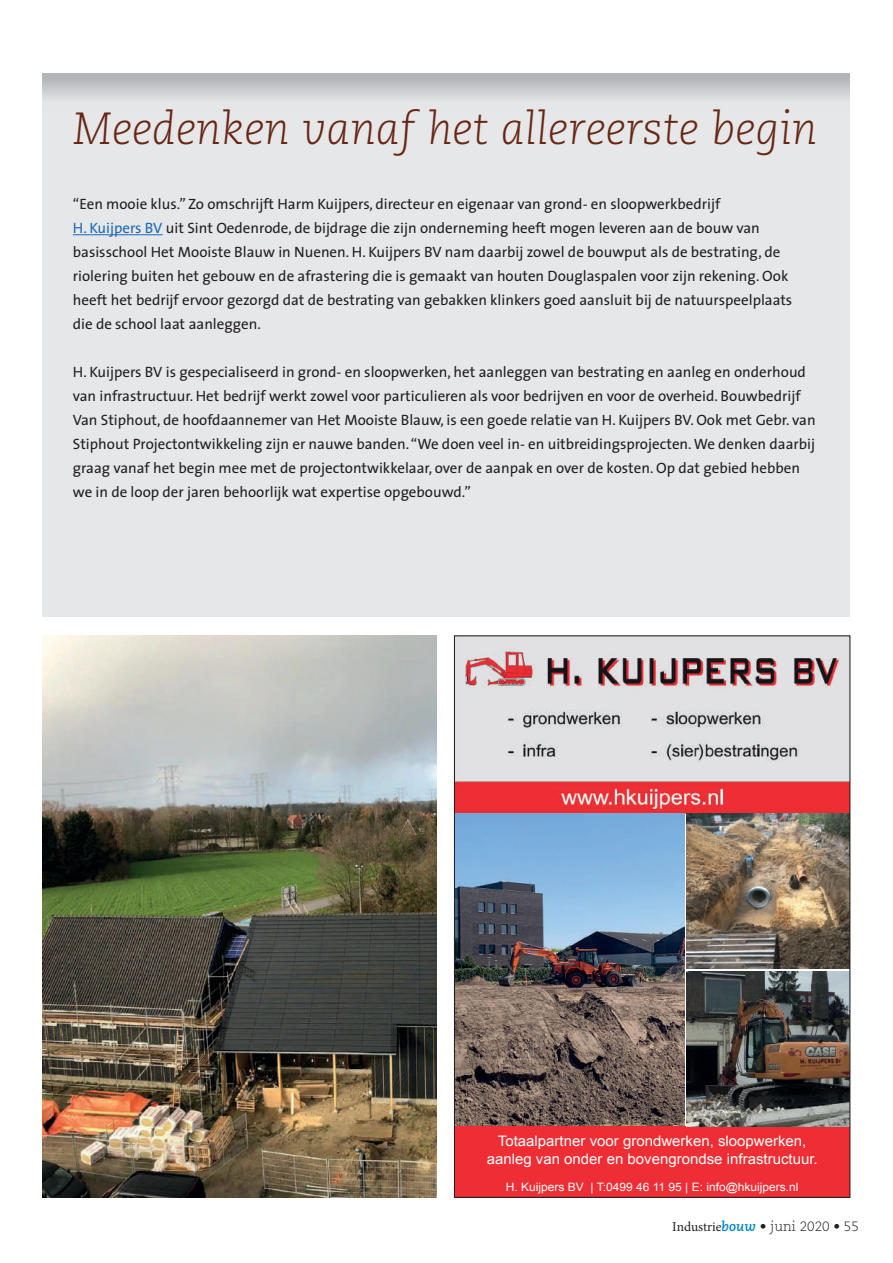
<style>
.page{position:relative;width:893px;height:1263px;background:#fff}
.page>*{position:absolute;margin:0;border:0;box-sizing:border-box;transform-origin:0 0}
.t1{font:italic 300 45px "Caecilia";color:#682613}
.t2{font:15px/24px "The Sans";color:#231f20}
.t3{font:14.4px/17.4px "Arial";color:#fff;text-align:center;scale:1.04 1}
.t4{font:300 13.5px "Caecilia";color:#231f20}
.t5{font:11.55px "Arial";color:#fff;scale:1.04 1}
.s1{color:#1b69b4}
.s2{font-family:"Minion Pro";font-weight:400}
.s3{font-weight:700;font-style:italic;color:#0089cf}
</style>
<div class="page">
<img style="left:456px;top:637px;width:392px;height:176px">
<img style="left:456px;top:813px;width:228px;height:313px">
<img style="left:686px;top:813px;width:162px;height:156px">
<div style="left:456px;top:1126px;width:392px;height:70px;background:#ee2e34"></div>
<img style="left:686px;top:971px;width:162px;height:155px">
<div style="left:43px;top:73px;width:807px;height:543px;background:#e6e7e9"></div>
<svg style="left:43px;top:73px;width:807px;height:25px;background:#c2c4c6"></svg>
<hr style="left:73px;top:234px;width:90px;height:1px;background:#1b69b4">
<img style="left:43px;top:635px;width:394px;height:563px">
<h1 class="t1" style="left:73px;top:103px;width:746px">Meedenken vanaf het allereerste begin</h1>
<p class="t2" style="left:73px;top:191px;width:721px">“Een mooie klus.” Zo omschrijft Harm Kuijpers, directeur en eigenaar van grond- en sloopwerkbedrijf<br><span class="s1">H. Kuijpers BV</span> uit Sint Oedenrode, de bijdrage die zijn onderneming heeft mogen leveren aan de bouw van basisschool Het Mooiste Blauw in Nuenen. H. Kuijpers BV nam daarbij zowel de bouwput als de bestrating, de riolering buiten het gebouw en de afrastering die is gemaakt van houten Douglaspalen voor zijn rekening. Ook heeft het bedrijf ervoor gezorgd dat de bestrating van gebakken klinkers goed aansluit bij de natuurspeelplaats die de school laat aanleggen.</p>
<p class="t2" style="left:73px;top:359px;width:744px">H. Kuijpers BV is gespecialiseerd in grond- en sloopwerken, het aanleggen van bestrating en aanleg en onderhoud van infrastructuur. Het bedrijf werkt zowel voor particulieren als voor bedrijven en voor de overheid. Bouwbedrijf Van Stiphout, de hoofdaannemer van Het Mooiste Blauw, is een goede relatie van H. Kuijpers BV. Ook met Gebr. van Stiphout Projectontwikkeling zijn er nauwe banden. “We doen veel in- en uitbreidingsprojecten. We denken daarbij graag vanaf het begin mee met de projectontwikkelaar, over de aanpak en over de kosten. Op dat gebied hebben we in de loop der jaren behoorlijk wat expertise opgebouwd.”</p>
<p class="t3" style="left:487px;top:1133px;width:320px">Totaalpartner voor grondwerken, sloopwerken, aanleg van onder en bovengrondse infrastructuur.</p>
<p class="t5" style="left:506px;top:1179px;width:283px">H. Kuijpers BV | T:0499 46 11 95 | E: info@hkuijpers.nl</p>
<p class="t4" style="left:672px;top:1218px;width:188px"><span class="s2">Industrie</span><span class="s3">bouw</span> • juni 2020 • 55</p>
</div>
